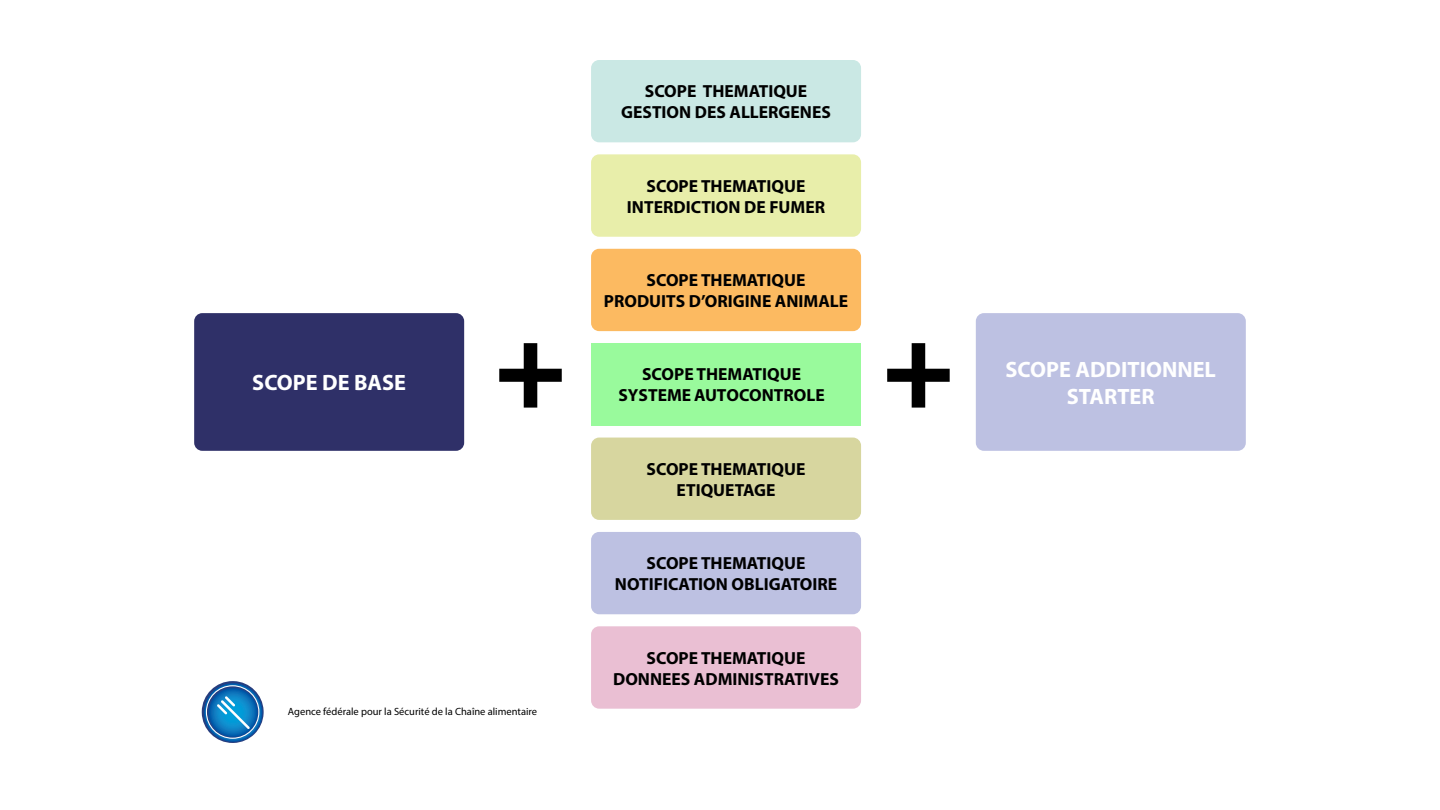
<style>
.page{position:relative;width:1440px;height:810px;background:#fff}
.page>*{position:absolute;margin:0;border:0;box-sizing:border-box;transform-origin:0 0}
.t1{font:700 22.27px/26.7px "Myriad Pro";color:#fff;text-align:center}
.t2{font:700 17.55px/21.1px "Myriad Pro";color:#000;text-align:center}
.t3{font:10.5px "Myriad Pro";color:#000}
</style>
<div class="page">
<div style="left:194px;top:313px;width:270px;height:138px;background:#2f3068;border-radius:8px"></div>
<div style="left:976px;top:313px;width:270px;height:138px;background:#bdc1e2;border-radius:8px"></div>
<div style="left:591px;top:154px;width:270px;height:83px;background:#e8eeaa;border-radius:8px"></div>
<div style="left:591px;top:249px;width:270px;height:82px;background:#fcba61;border-radius:8px"></div>
<div style="left:591px;top:343px;width:270px;height:83px;background:#99fa9c"></div>
<div style="left:591px;top:438px;width:270px;height:82px;background:#d7d69f;border-radius:8px"></div>
<div style="left:591px;top:532px;width:270px;height:82px;background:#bdc1e2;border-radius:8px"></div>
<div style="left:591px;top:626px;width:270px;height:83px;background:#eabfd3;border-radius:8px"></div>
<div style="left:591px;top:60px;width:270px;height:82px;background:#cae8e4;border-radius:8px"></div>
<svg style="left:499px;top:343px;width:63px;height:65px"></svg>
<svg style="left:887px;top:343px;width:63px;height:65px"></svg>
<svg style="left:202px;top:681px;width:62px;height:62px"></svg>
<p class="t1" style="left:252px;top:369px;width:155px">SCOPE DE BASE</p>
<p class="t3" style="left:288px;top:705px;width:251px">Agence fédérale pour la Sécurité de la Chaîne alimentaire</p>
<p class="t2" style="left:621px;top:80px;width:211px">SCOPE THEMATIQUE<br>GESTION DES ALLERGENES</p>
<p class="t2" style="left:627px;top:175px;width:200px">SCOPE THEMATIQUE<br>INTERDICTION DE FUMER</p>
<p class="t2" style="left:604px;top:269px;width:246px">SCOPE THEMATIQUE<br>PRODUITS D’ORIGINE ANIMALE</p>
<p class="t2" style="left:619px;top:363px;width:208px">SCOPE THEMATIQUE<br>SYSTEME AUTOCONTROLE</p>
<p class="t2" style="left:647px;top:458px;width:160px">SCOPE THEMATIQUE<br>ETIQUETAGE</p>
<p class="t2" style="left:615px;top:552px;width:224px">SCOPE THEMATIQUE<br>NOTIFICATION OBLIGATOIRE</p>
<p class="t2" style="left:613px;top:647px;width:227px">SCOPE THEMATIQUE<br>DONNEES ADMINISTRATIVES</p>
<p class="t1" style="left:1006px;top:355px;width:212px">SCOPE ADDITIONNEL<br>STARTER</p>
</div>
